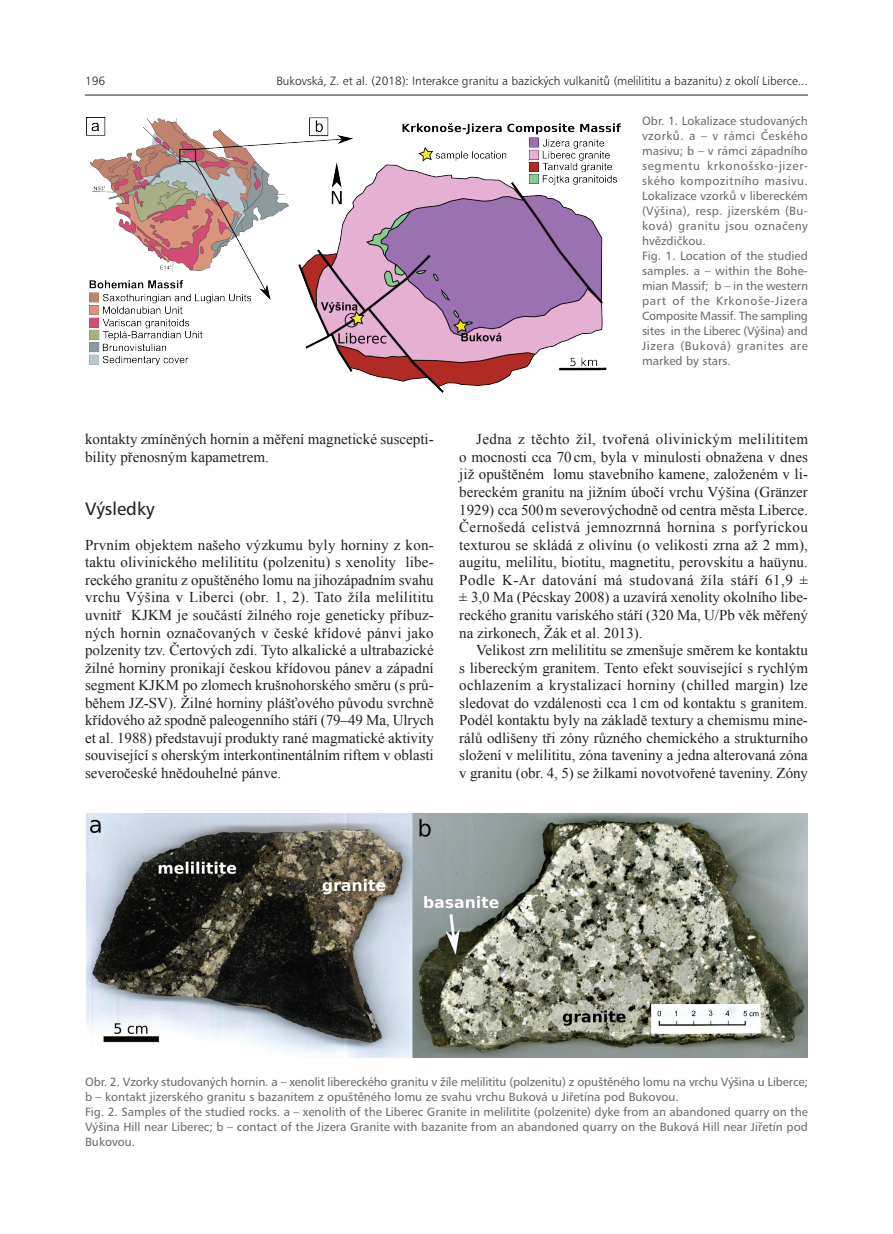
<style>
.page{position:relative;width:893px;height:1234px;background:#fff}
.page>*{position:absolute;margin:0;border:0;box-sizing:border-box;transform-origin:0 0}
.t1{font:18px "Humanist 777 BTCE Roman B";color:#231f20}
.t2{font:15px/17.5px "Times New Roman";color:#231f20;text-align:justify}
.t3{font:12px/15px "Humanist 777 BTCE Roman B";color:#6c6d70}
.t4{font:12px "Humanist 777 BTCE Light B";color:#231f20}
</style>
<div class="page">
<hr style="left:85px;top:95px;width:723px;height:1px;background:#231f20">
<img style="left:87px;top:118px;width:534px;height:274px">
<img style="left:86px;top:813px;width:722px;height:244px">
<p class="t4" style="left:85px;top:73px;width:22px">196</p>
<p class="t4" style="left:276px;top:73px;width:533px">Bukovská, Z. et al. (2018): Interakce granitu a bazických vulkanitů (melilititu a bazanitu) z okolí Liberce...</p>
<p class="t3" style="left:642px;top:112px;width:167px">Obr. 1. Lokalizace studovaných vzorků. a – v rámci Českého masivu; b – v rámci západního segmentu krkonošsko-jizer&shy;ského kompozitního masivu.<br>Lokalizace vzorků v libereckém (Výšina), resp. jizerském (Bu&shy;ková) granitu jsou označeny hvězdičkou.<br>Fig. 1. Location of the studied samples. a – within the Bohe&shy;mian Massif; b – in the western part of the Krkonoše-Jizera<br>Composite Massif. The sampling sites in the Liberec (Výšina) and<br>Jizera (Buková) granites are marked by stars.</p>
<p class="t2" style="left:85px;top:430px;width:350px">kontakty zmíněných hornin a měření magnetické suscepti&shy;bility přenosným kapametrem.</p>
<p class="t1" style="left:85px;top:496px;width:71px">Výsledky</p>
<p class="t2" style="left:85px;top:535px;width:350px">Prvním objektem našeho výzkumu byly horniny z kon&shy;taktu olivinického melilititu (polzenitu) s xenolity libe&shy;reckého granitu z opuštěného lomu na jihozápadním svahu vrchu Výšina v Liberci (obr. 1, 2). Tato žíla melilititu uvnitř KJKM je součástí žilného roje geneticky příbuz&shy;ných hornin označovaných v české křídové pánvi jako polzenity tzv. Čertových zdí. Tyto alkalické a ultrabazické žilné horniny pronikají českou křídovou pánev a západní segment KJKM po zlomech krušnohorského směru (s prů&shy;během JZ-SV). Žilné horniny plášťového původu svrchně křídového až spodně paleogenního stáří (79–49 Ma, Ulrych et al. 1988) představují produkty rané magmatické aktivity související s oherským interkontinentálním riftem v oblasti severočeské hnědouhelné pánve.</p>
<p class="t2" style="left:459px;top:430px;width:350px;text-indent:17px">Jedna z těchto žil, tvořená olivinickým melilititem o mocnosti cca 70 cm, byla v minulosti obnažena v dnes již opuštěném lomu stavebního kamene, založeném v li&shy;bereckém granitu na jižním úbočí vrchu Výšina (Gränzer 1929) cca 500m severovýchodně od centra města Liberce.<br>Černošedá celistvá jemnozrnná hornina s porfyrickou texturou se skládá z olivínu (o velikosti zrna až 2 mm), augitu, melilitu, biotitu, magnetitu, perovskitu a haüynu.<br>Podle K-Ar datování má studovaná žíla stáří 61,9 ± ± 3,0 Ma (Pécskay 2008) a uzavírá xenolity okolního libe&shy;reckého granitu variského stáří (320 Ma, U/Pb věk měřený na zirkonech, Žák et al. 2013).</p>
<p class="t2" style="left:459px;top:641px;width:350px;text-indent:17px">Velikost zrn melilititu se zmenšuje směrem ke kontaktu s libereckým granitem. Tento efekt související s rychlým ochlazením a krystalizací horniny (chilled margin) lze sledovat do vzdálenosti cca 1 cm od kontaktu s granitem.<br>Podél kontaktu byly na základě textury a chemismu mine&shy;rálů odlišeny tři zóny různého chemického a -strukturního složení v melilititu, zóna taveniny a jedna alterovaná zóna v granitu (obr. 4, 5) se žilkami novotvořené taveniny. Zóny</p>
<p class="t3" style="left:85px;top:1073px;width:724px">Obr. 2. Vzorky studovaných hornin. a – xenolit libereckého granitu v žíle melilititu (polzenitu) z opuštěného lomu na vrchu Výšina u Liberce; b – kontakt jizerského granitu s bazanitem z opuštěného lomu ze svahu vrchu Buková u Jiřetína pod Bukovou.<br>Fig. 2. Samples of the studied rocks. a – xenolith of the Liberec Granite in melilitite (polzenite) dyke from an abandoned quarry on the Výšina Hill near Liberec; b – contact of the Jizera Granite with bazanite from an abandoned quarry on the Buková Hill near Jiřetín pod Bukovou.</p>
</div>
